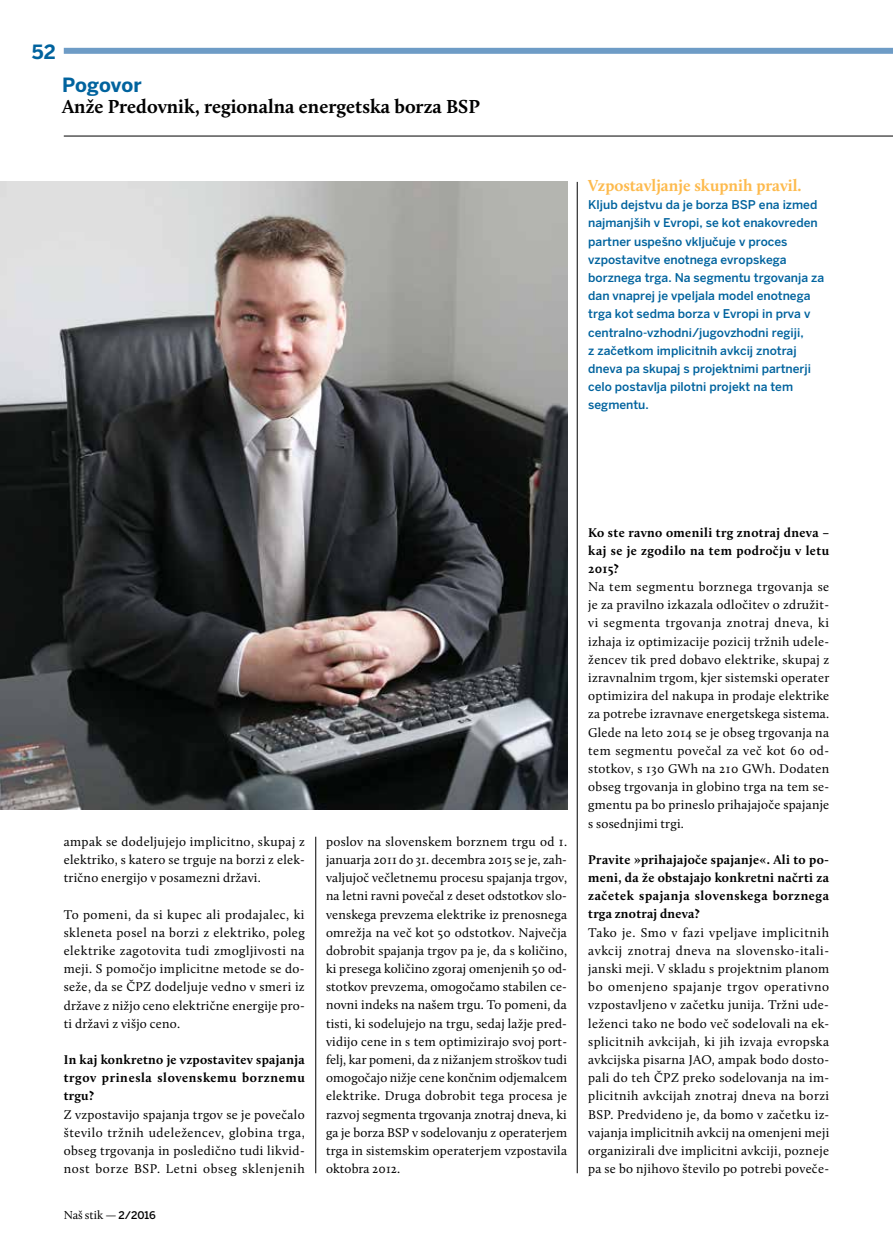
<style>
.page{position:relative;width:893px;height:1255px;background:#fff}
.page>*{position:absolute;margin:0;border:0;box-sizing:border-box;transform-origin:0 0}
.t1{font:700 19.5px "Calluna";color:#000}
.t2{font:700 19.5px "Benton Sans";color:#00639e}
.t3{font:700 16.5px "Calluna";color:#fdba4d}
.t4{font:13.2px/18.1px "Calluna";letter-spacing:.025em;color:#000;text-align:justify}
.t5{font:700 13.2px/18.1px "Calluna";letter-spacing:.035em;color:#000;text-align:justify}
.t6{font:500 12px/18.1px "Benton Sans";color:#00639e}
.t7{font:12px "Calluna";color:#000}
.s1{font-family:"Benton Sans";font-weight:500;font-size:10.5px}
</style>
<div class="page">
<div style="left:64px;top:48px;width:829px;height:6px;background:#6e9cc6"></div>
<hr style="left:64px;top:136px;width:829px;height:1px;background:#000">
<hr style="left:577px;top:182px;width:1px;height:991px;background:#000">
<hr style="left:315px;top:836px;width:1px;height:337px;background:#000">
<img style="left:0;top:182px;width:567px;height:627px">
<h1 class="t2" style="left:32px;top:40px;width:25px">52</h1>
<h1 class="t2" style="left:62px;top:73px;width:81px">Pogovor</h1>
<h1 class="t1" style="left:62px;top:94px;width:419px">Anže Predovnik, regionalna energetska borza BSP</h1>
<p class="t3" style="left:588px;top:175px;width:215px">Vzpostavljanje skupnih pravil.</p>
<p class="t6" style="left:588px;top:195px;width:238px">Kljub dejstvu da je borza BSP ena izmed najmanjših v Evropi, se kot enakovreden partner uspešno vključuje v proces vzpostavitve enotnega evropskega borznega trga. Na segmentu trgovanja za dan vnaprej je vpeljala model enotnega trga kot sedma borza v Evropi in prva v centralno-vzhodni/jugovzhodni regiji,<br>z začetkom implicitnih avkcij znotraj dneva pa skupaj s projektnimi partnerji celo postavlja pilotni projekt na tem segmentu.</p>
<p class="t4" style="left:64px;top:832px;width:243px">ampak se dodeljujejo implicitno, skupaj z elektriko, s katero se trguje na borzi z elek&shy;trično energijo v posamezni državi.</p>
<p class="t4" style="left:64px;top:904px;width:243px">To pomeni, da si kupec ali prodajalec, ki skleneta posel na borzi z elektriko, poleg elektrike zagotovita tudi zmogljivosti na meji. S pomočjo implicitne metode se do&shy;seže, da se ČPZ dodeljuje vedno v smeri iz države z nižjo ceno električne energije pro&shy;ti državi z višjo ceno.</p>
<p class="t5" style="left:64px;top:1050px;width:243px">In kaj konkretno je vzpostavitev spajanja trgov prinesla slovenskemu borznemu trgu?</p>
<p class="t4" style="left:64px;top:1104px;width:243px;text-align:left">Z vzpostavijo spajanja trgov se je povečalo število tržnih udeležencev, globina trga, obseg trgovanja in posledično tudi likvid&shy;nost borze BSP. Letni obseg sklenjenih</p>
<p class="t7" style="left:64px;top:1207px;width:94px">Naš stik — <span class="s1">2/2016</span></p>
<p class="t4" style="left:326px;top:832px;width:243px">poslov na slovenskem borznem trgu od 1. januarja 2011 do 31. decembra 2015 se je, zah&shy;valjujoč večletnemu procesu spajanja trgov, na letni ravni povečal z deset odstotkov slo&shy;venskega prevzema elektrike iz prenosnega omrežja na več kot 50 odstotkov. Največja dobrobit spajanja trgov pa je, da s količino, ki presega količino zgoraj omenjenih 50 od&shy;stotkov prevzema, omogočamo stabilen ce&shy;novni indeks na našem trgu. To pomeni, da tisti, ki sodelujejo na trgu, sedaj lažje pred&shy;vidijo cene in s tem optimizirajo svoj port&shy;felj, kar pomeni, da z nižanjem stroškov tudi omogočajo nižje cene končnim odjemalcem elektrike. Druga dobrobit tega procesa je razvoj segmenta trgovanja znotraj dneva, ki ga je borza BSP v sodelovanju z operaterjem trga in sistemskim operaterjem vzpostavila oktobra 2012.</p>
<p class="t5" style="left:588px;top:523px;width:243px">Ko ste ravno omenili trg znotraj dneva – kaj se je zgodilo na tem področju v letu 2015?</p>
<p class="t4" style="left:588px;top:577px;width:243px;text-align:left">Na tem segmentu borznega trgovanja se je za pravilno izkazala odločitev o združit&shy;vi segmenta trgovanja znotraj dneva, ki izhaja iz optimizacije pozicij tržnih udele&shy;žencev tik pred dobavo elektrike, skupaj z izravnalnim trgom, kjer sistemski operater optimizira del nakupa in prodaje elektrike za potrebe izravnave energetskega sistema.<br>Glede na leto 2014 se je obseg trgovanja na tem segmentu povečal za več kot 60 od&shy;stotkov, s 130 GWh na 210 GWh. Dodaten obseg trgovanja in globino trga na tem se&shy;gmentu pa bo prineslo prihajajoče spajanje s sosednjimi trgi.</p>
<p class="t5" style="left:588px;top:850px;width:242px">Pravite »prihajajoče spajanje«. Ali to po&shy;meni, da že obstajajo konkretni načrti za začetek spajanja slovenskega borznega trga znotraj dneva?</p>
<p class="t4" style="left:588px;top:923px;width:243px">Tako je. Smo v fazi vpeljave implicitnih avkcij znotraj dneva na slovensko-itali&shy;janski meji. V skladu s projektnim planom bo omenjeno spajanje trgov operativno vzpostavljeno v začetku junija. Tržni ude&shy;leženci tako ne bodo več sodelovali na ek&shy;splicitnih avkcijah, ki jih izvaja evropska avkcijska pisarna JAO, ampak bodo dosto&shy;pali do teh ČPZ preko sodelovanja na im&shy;plicitnih avkcijah znotraj dneva na borzi BSP. Predvideno je, da bomo v začetku iz&shy;vajanja implicitnih avkcij na omenjeni meji organizirali dve implicitni avkciji, pozneje pa se bo njihovo število po potrebi poveče-</p>
</div>
